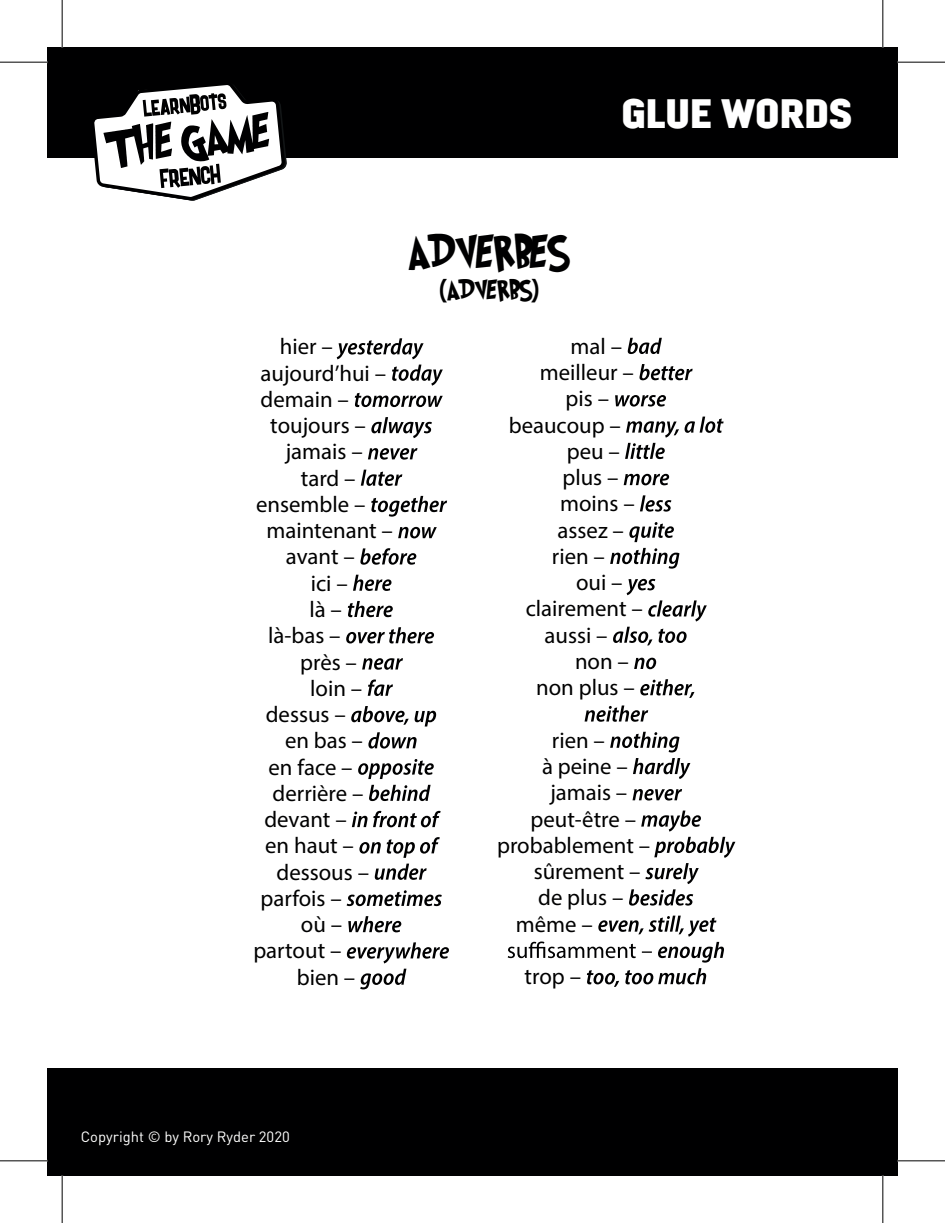
<style>
.page{position:relative;width:945px;height:1223px;background:#fff}
.page>*{position:absolute;margin:0;border:0;box-sizing:border-box;transform-origin:0 0}
.t1{font:41.48px "Grinched";color:#000001}
.t2{font:900 35.52px "Argot";color:#fff}
.t3{font:24.5px "Grinched";color:#000001}
.t4{font:22.75px "Myriad Pro";color:#000001}
.t5{font:14.7px "DIN";color:#fff}
</style>
<div class="page">
<svg style="left:337px;top:338px;width:106px;height:47px"></svg>
<svg style="left:355px;top:393px;width:88px;height:14px"></svg>
<svg style="left:371px;top:417px;width:61px;height:21px"></svg>
<svg style="left:368px;top:448px;width:49px;height:11px"></svg>
<svg style="left:361px;top:469px;width:41px;height:17px"></svg>
<svg style="left:371px;top:496px;width:76px;height:20px"></svg>
<svg style="left:398px;top:527px;width:39px;height:11px"></svg>
<svg style="left:360px;top:548px;width:56px;height:16px"></svg>
<svg style="left:353px;top:574px;width:38px;height:17px"></svg>
<svg style="left:348px;top:601px;width:45px;height:16px"></svg>
<svg style="left:346px;top:627px;width:88px;height:16px"></svg>
<svg style="left:362px;top:658px;width:41px;height:11px"></svg>
<svg style="left:368px;top:679px;width:25px;height:17px"></svg>
<svg style="left:351px;top:706px;width:85px;height:20px"></svg>
<svg style="left:368px;top:732px;width:48px;height:16px"></svg>
<svg style="left:358px;top:759px;width:76px;height:42px"></svg>
<svg style="left:352px;top:810px;width:88px;height:17px"></svg>
<svg style="left:359px;top:837px;width:81px;height:20px"></svg>
<svg style="left:375px;top:863px;width:51px;height:16px"></svg>
<svg style="left:346px;top:890px;width:96px;height:16px"></svg>
<svg style="left:348px;top:916px;width:53px;height:16px"></svg>
<svg style="left:347px;top:942px;width:102px;height:47px"></svg>
<svg style="left:627px;top:338px;width:35px;height:16px"></svg>
<svg style="left:639px;top:364px;width:53px;height:16px"></svg>
<svg style="left:615px;top:395px;width:51px;height:11px"></svg>
<svg style="left:626px;top:416px;width:97px;height:21px"></svg>
<svg style="left:625px;top:443px;width:39px;height:16px"></svg>
<svg style="left:623px;top:474px;width:46px;height:11px"></svg>
<svg style="left:640px;top:495px;width:31px;height:16px"></svg>
<svg style="left:629px;top:522px;width:45px;height:20px"></svg>
<svg style="left:610px;top:548px;width:69px;height:20px"></svg>
<svg style="left:613px;top:579px;width:94px;height:66px"></svg>
<svg style="left:634px;top:657px;width:22px;height:12px"></svg>
<svg style="left:640px;top:679px;width:54px;height:19px"></svg>
<svg style="left:584px;top:705px;width:64px;height:16px"></svg>
<svg style="left:610px;top:731px;width:69px;height:21px"></svg>
<svg style="left:633px;top:758px;width:57px;height:21px"></svg>
<svg style="left:632px;top:789px;width:50px;height:11px"></svg>
<svg style="left:641px;top:810px;width:94px;height:47px"></svg>
<svg style="left:629px;top:863px;width:69px;height:42px"></svg>
<svg style="left:507px;top:915px;width:217px;height:47px"></svg>
<svg style="left:587px;top:968px;width:119px;height:19px"></svg>
<div style="left:47px;top:47px;width:850px;height:111px;background:#000001"></div>
<div style="left:47px;top:1067px;width:850px;height:108px;background:#000001"></div>
<hr style="left:47px;top:1067px;width:850px;height:1px;background:#fff">
<hr style="left:0;top:62px;width:47px;height:1px;background:#000">
<hr style="left:897px;top:62px;width:48px;height:1px;background:#000">
<hr style="left:0;top:1160px;width:47px;height:1px;background:#000">
<hr style="left:897px;top:1160px;width:48px;height:1px;background:#000">
<hr style="left:62px;top:0;width:1px;height:47px;background:#000">
<hr style="left:62px;top:1175px;width:1px;height:47px;background:#000">
<hr style="left:882px;top:0;width:1px;height:47px;background:#000">
<hr style="left:882px;top:1175px;width:1px;height:47px;background:#000">
<svg style="left:94px;top:85px;width:193px;height:116px"></svg>
<h2 class="t2" style="left:621px;top:85px;width:232px">GLUE WORDS</h2>
<p class="t4" style="left:280px;top:333px;width:54px">hier –</p>
<p class="t4" style="left:260px;top:359px;width:127px">aujourd’hui –</p>
<p class="t4" style="left:260px;top:385px;width:90px">demain –</p>
<p class="t4" style="left:270px;top:411px;width:97px">toujours –</p>
<p class="t4" style="left:286px;top:438px;width:78px">jamais –</p>
<p class="t4" style="left:301px;top:464px;width:56px">tard –</p>
<p class="t4" style="left:256px;top:490px;width:111px">ensemble –</p>
<p class="t4" style="left:266px;top:516px;width:128px">maintenant –</p>
<p class="t4" style="left:286px;top:543px;width:70px">avant –</p>
<p class="t4" style="left:311px;top:569px;width:39px">ici –</p>
<p class="t4" style="left:309px;top:595px;width:34px">là –</p>
<p class="t4" style="left:268px;top:621px;width:74px">là-bas –</p>
<p class="t4" style="left:300px;top:648px;width:58px">près –</p>
<p class="t4" style="left:310px;top:674px;width:54px">loin –</p>
<p class="t4" style="left:266px;top:700px;width:81px">dessus –</p>
<p class="t4" style="left:285px;top:726px;width:79px">en bas –</p>
<p class="t4" style="left:268px;top:753px;width:86px">en face –</p>
<p class="t4" style="left:272px;top:779px;width:92px">derrière –</p>
<p class="t4" style="left:264px;top:805px;width:84px">devant –</p>
<p class="t4" style="left:265px;top:831px;width:90px">en haut –</p>
<p class="t4" style="left:276px;top:858px;width:94px">dessous –</p>
<p class="t4" style="left:260px;top:884px;width:83px">parfois –</p>
<p class="t4" style="left:301px;top:910px;width:43px">où –</p>
<p class="t4" style="left:253px;top:936px;width:90px">partout –</p>
<p class="t4" style="left:297px;top:963px;width:60px">bien –</p>
<h1 class="t1" style="left:408px;top:233px;width:163px">ADVERBES</h1>
<p class="t3" style="left:440px;top:278px;width:100px">(ADVERBS)</p>
<p class="t4" style="left:570px;top:332px;width:53px">mal –</p>
<p class="t4" style="left:540px;top:358px;width:96px">meilleur –</p>
<p class="t4" style="left:565px;top:385px;width:45px">pis –</p>
<p class="t4" style="left:509px;top:411px;width:114px">beaucoup –</p>
<p class="t4" style="left:567px;top:437px;width:55px">peu –</p>
<p class="t4" style="left:562px;top:463px;width:58px">plus –</p>
<p class="t4" style="left:560px;top:490px;width:76px">moins –</p>
<p class="t4" style="left:557px;top:516px;width:68px">assez –</p>
<p class="t4" style="left:552px;top:542px;width:55px">rien –</p>
<p class="t4" style="left:576px;top:568px;width:48px">oui –</p>
<p class="t4" style="left:525px;top:595px;width:119px">clairement –</p>
<p class="t4" style="left:544px;top:621px;width:65px">aussi –</p>
<p class="t4" style="left:575px;top:647px;width:55px">non –</p>
<p class="t4" style="left:536px;top:673px;width:100px">non plus –</p>
<p class="t4" style="left:552px;top:726px;width:55px">rien –</p>
<p class="t4" style="left:542px;top:752px;width:87px">à peine –</p>
<p class="t4" style="left:550px;top:778px;width:78px">jamais –</p>
<p class="t4" style="left:530px;top:805px;width:107px">peut-être –</p>
<p class="t4" style="left:497px;top:831px;width:154px">probablement –</p>
<p class="t4" style="left:534px;top:857px;width:108px">sûrement –</p>
<p class="t4" style="left:538px;top:883px;width:87px">de plus –</p>
<p class="t4" style="left:516px;top:910px;width:78px">même –</p>
<p class="t4" style="left:524px;top:962px;width:58px">trop –</p>
<p class="t5" style="left:81px;top:1127px;width:210px">Copyright © by Rory Ryder 2020</p>
</div>
